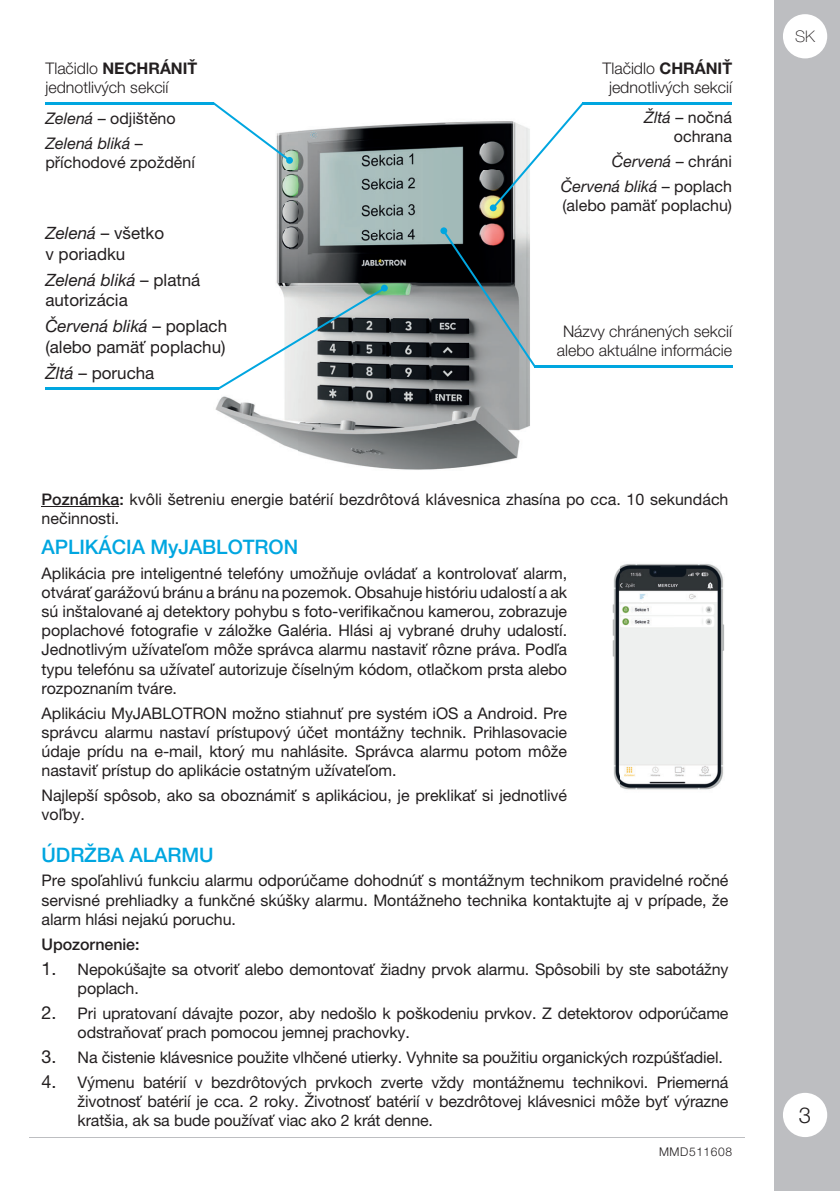
<style>
.page{position:relative;width:840px;height:1191px;background:#fff}
.page>*{position:absolute;margin:0;border:0;box-sizing:border-box;transform-origin:0 0}
.t1{font:300 22px "Helvetica Neue LT Pro";color:#231f20}
.t2{font:500 20px "Helvetica Neue LT Pro";letter-spacing:-.005em;color:#00a6e0}
.t3{font:17px/20.4px "Helvetica Neue LT Pro";color:#231f20}
.t4{font:16px/19.2px "Helvetica Neue LT Pro";letter-spacing:-.005em;color:#231f20}
.t5{font:300 16px/19.2px "Helvetica Neue LT Pro";color:#231f20;text-align:center}
.t6{font:italic 16px/24.8px "Helvetica Neue LT Pro";color:#231f20}
.t7{font:500 16px "Helvetica Neue LT Pro";letter-spacing:-.005em;color:#231f20}
.t8{font:100 16px "Helvetica Neue LT Pro";color:#231f20}
.t9{font:300 12px "Helvetica Neue LT Pro";letter-spacing:.05em;color:#231f20}
.s1{font-weight:700}
.s2{font-style:normal}
.s3{font-style:italic}
.s4{font-weight:500}
.s5{font-size:18px}
</style>
<div class="page">
<div style="left:774px;top:0;width:65px;height:1191px;background:#bdbec1"></div>
<svg style="left:783px;top:14px;width:43px;height:44px"></svg>
<div style="left:782px;top:1092px;width:44px;height:45px;background:#fff;border-radius:50%"></div>
<hr style="left:582px;top:102px;width:149px;height:2px;background:#00a6e0">
<hr style="left:45px;top:102px;width:169px;height:2px;background:#00a6e0">
<hr style="left:533px;top:365px;width:198px;height:2px;background:#00a6e0">
<img style="left:160px;top:104px;width:485px;height:366px">
<img style="left:160px;top:112px;width:16px;height:15px">
<img style="left:160px;top:157px;width:35px;height:14px">
<svg style="left:160px;top:227px;width:4px;height:12px"></svg>
<img style="left:160px;top:273px;width:40px;height:16px">
<img style="left:160px;top:320px;width:58px;height:15px">
<img style="left:160px;top:340px;width:58px;height:16px">
<svg style="left:643px;top:108px;width:2px;height:15px"></svg>
<img style="left:612px;top:152px;width:33px;height:15px">
<img style="left:583px;top:177px;width:62px;height:15px">
<img style="left:563px;top:200px;width:82px;height:14px">
<img style="left:535px;top:365px;width:110px;height:2px">
<svg style="left:310px;top:131px;width:7px;height:7px"></svg>
<svg style="left:489px;top:103px;width:94px;height:108px"></svg>
<svg style="left:440px;top:227px;width:95px;height:140px;background:#6e7275"></svg>
<svg style="left:212px;top:102px;width:81px;height:62px"></svg>
<svg style="left:218px;top:285px;width:169px;height:104px"></svg>
<hr style="left:45px;top:387px;width:174px;height:2px;background:#00a6e0">
<hr style="left:42px;top:506px;width:77px;height:1px;background:#231f20">
<img style="left:612px;top:563px;width:112px;height:227px">
<p class="t5" style="left:45px;top:60px;width:153px;text-align:left">Tlačidlo <span class="s1">NECHRÁNIŤ </span>jednotlivých sekcií</p>
<p class="t6" style="left:45px;top:108px;width:132px">Zelená <span class="s2">– odjištěno<br></span>Zelená bliká <span class="s2">–</span></p>
<p class="t4" style="left:45px;top:155px;width:151px">příchodové zpoždění</p>
<p class="t3" style="left:45px;top:225px;width:120px"><span class="s3">Zelená</span> – všetko v poriadku</p>
<p class="t3" style="left:45px;top:271px;width:156px"><span class="s3">Zelená bliká</span> – platná autorizácia</p>
<p class="t3" style="left:45px;top:318px;width:183px"><span class="s3">Červená bliká</span> – poplach (alebo pamäť poplachu)</p>
<p class="t3" style="left:45px;top:364px;width:110px"><span class="s3">Žltá</span> – porucha</p>
<p class="t5" style="left:602px;top:60px;width:131px">Tlačidlo <span class="s1">CHRÁNIŤ </span>jednotlivých sekcií</p>
<p class="t4" style="left:644px;top:110px;width:89px;text-align:right"><span class="s3">Žltá</span> – nočná ochrana</p>
<p class="t6" style="left:560px;top:151px;width:172px;text-align:right">Červená <span class="s2">– chráni<br></span>Červená bliká <span class="s2">– poplach</span></p>
<p class="t4" style="left:562px;top:198px;width:171px">(alebo pamäť poplachu)</p>
<p class="t5" style="left:556px;top:323px;width:177px">Názvy chránených sekcií alebo aktuálne informácie</p>
<p class="t4" style="left:42px;top:491px;width:688px"><span class="s4">Poznámka:</span> kvôli šetreniu energie batérií bezdrôtová klávesnica zhasína po cca. 10 sekundách nečinnosti.</p>
<p class="t2" style="left:42px;top:539px;width:258px">APLIKÁCIA MyJABLOTRON</p>
<p class="t4" style="left:42px;top:565px;width:527px;text-align:justify">Aplikácia pre inteligentné telefóny umožňuje ovládať a kontrolovať alarm, otvárať garážovú bránu a bránu na pozemok. Obsahuje históriu udalostí a ak sú inštalované aj detektory pohybu s foto-verifikačnou kamerou, zobrazuje poplachové fotografie v záložke Galéria. Hlási aj vybrané druhy udalostí.<br>Jednotlivým užívateľom môže správca alarmu nastaviť rôzne práva. Podľa typu telefónu sa užívateľ autorizuje číselným kódom, otlačkom prsta alebo rozpoznaním tváre.</p>
<p class="t4" style="left:42px;top:705px;width:526px;text-align:justify">Aplikáciu MyJABLOTRON možno stiahnuť pre systém iOS a Android. Pre správcu alarmu nastaví prístupový účet montážny technik. Prihlasovacie údaje prídu na e-mail, ktorý mu nahlásite. Správca alarmu potom môže nastaviť prístup do aplikácie ostatným užívateľom.</p>
<p class="t4" style="left:42px;top:788px;width:526px">Najlepší spôsob, ako sa oboznámiť s aplikáciou, je preklikať si jednotlivé voľby.</p>
<p class="t2" style="left:42px;top:847px;width:173px">ÚDRŽBA ALARMU</p>
<p class="t4" style="left:42px;top:873px;width:688px;text-align:justify">Pre spoľahlivú funkciu alarmu odporúčame dohodnúť s montážnym technikom pravidelné ročné servisné prehliadky a funkčné skúšky alarmu. Montážneho technika kontaktujte aj v prípade, že alarm hlási nejakú poruchu.</p>
<p class="t7" style="left:42px;top:938px;width:99px">Upozornenie:</p>
<p class="t4" style="left:78px;top:961px;width:652px;text-indent:-36px"><span class="s5">1.</span> Nepokúšajte sa otvoriť alebo demontovať žiadny prvok alarmu. Spôsobili by ste sabotážny poplach.</p>
<p class="t4" style="left:78px;top:1005px;width:652px;text-indent:-36px"><span class="s5">2.</span> Pri upratovaní dávajte pozor, aby nedošlo k poškodeniu prvkov. Z detektorov odporúčame odstraňovať prach pomocou jemnej prachovky.</p>
<p class="t4" style="left:42px;top:1049px;width:682px"><span class="s5">3.</span> Na čistenie klávesnice použite vlhčené utierky. Vyhnite sa použitiu organických rozpúšťadiel.</p>
<p class="t4" style="left:78px;top:1074px;width:652px;text-align:justify;text-indent:-36px"><span class="s5">4.</span> Výmenu batérií v bezdrôtových prvkoch zverte vždy montážnemu technikovi. Priemerná životnosť batérií je cca. 2 roky. Životnosť batérií v bezdrôtovej klávesnici môže byť výrazne kratšia, ak sa bude používať viac ako 2 krát denne.</p>
<p class="t9" style="left:658px;top:1147px;width:75px">MMD511608</p>
<p class="t8" style="left:794px;top:31px;width:21px">SK</p>
<h1 class="t1" style="left:798px;top:1107px;width:14px">3</h1>
</div>
